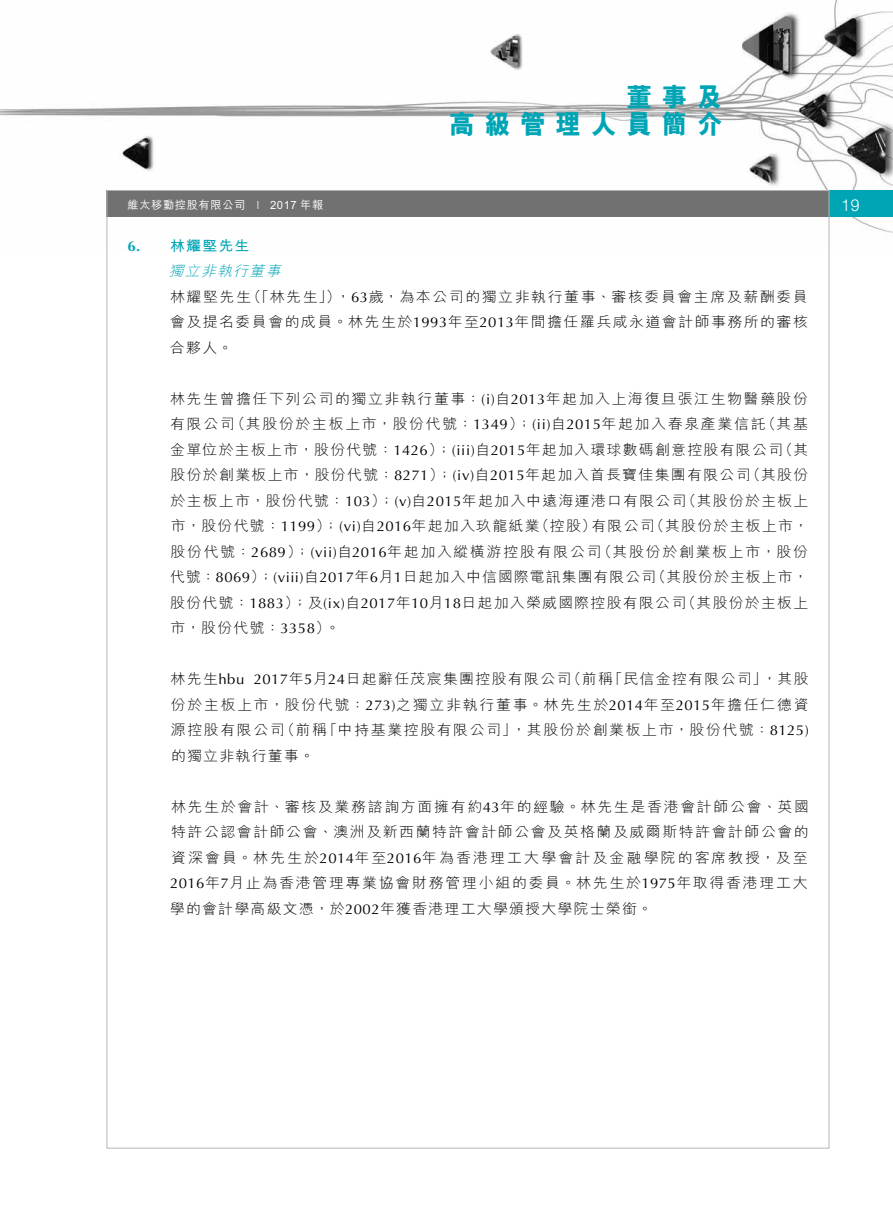
<style>
.page{position:relative;width:893px;height:1212px;background:#fff}
.page>*{position:absolute;margin:0;border:0;box-sizing:border-box;transform-origin:0 0}
.t1{font:800 27px/27px "M Hei HK";letter-spacing:.38em;color:#00a5b5;text-align:right;scale:.95 1}
.t2{font:300 16.5px "Helvetica Neue LT Std";color:#fff;scale:.95 1}
.t3{font:300 14.25px/25.5px "M Hei HK";letter-spacing:.095em;color:#000;text-align:justify;scale:1.05 1}
.t4{font:500 11.25px "M Hei HK";letter-spacing:.055em;color:#fff}
.s1{font-family:"Helvetica Neue LT Std";font-weight:300}
.s2{font-family:"Optima LT Std";font-weight:700;color:#00a5b5}
.s3{font-weight:700;color:#00a5b5}
.s4{font-style:italic;color:#00a5b5}
.s5{font-family:"Optima LT Std";font-weight:400}
</style>
<div class="page">
<img style="left:0;top:0;width:893px;height:251px">
<div style="left:829px;top:190px;width:64px;height:27px;background:#00a5b5"></div>
<div style="left:107px;top:190px;width:722px;height:27px;background:#727171"></div>
<h1 class="t1" style="left:449px;top:84px;width:290px">董事及<br>高級管理人員簡介</h1>
<p class="t4" style="left:128px;top:197px;width:197px">維太移動控股有限公司 <span class="s1">I</span> 2017 年報</p>
<p class="t2" style="left:841px;top:195px;width:20px">19</p>
<p class="t3" style="left:169px;top:232px;width:610px;text-align:left;text-indent:-41px"><span class="s2">6.</span> <span class="s3">林耀堅先生<br></span><span class="s4">獨立非執行董事<br></span>林耀堅先生（「林先生」），<span class="s5">63</span>歲，為本公司的獨立非執行董事、審核委員會主席及薪酬委員會及提名委員會的成員。林先生於<span class="s5">1993</span>年至<span class="s5">2013</span>年間擔任羅兵咸永道會計師事務所的審核合夥人。</p>
<p class="t3" style="left:170px;top:385px;width:609px">林先生曾擔任下列公司的獨立非執行董事：<span class="s5">(i)</span>自<span class="s5">2013</span>年起加入上海復旦張江生物醫藥股份有限公司（其股份於主板上市，股份代號：<span class="s5">1349</span>）；<span class="s5">(ii)</span>自<span class="s5">2015</span>年起加入春泉產業信託（其基金單位於主板上市，股份代號：<span class="s5">1426</span>）；<span class="s5">(iii)</span>自<span class="s5">2015</span>年起加入環球數碼創意控股有限公司（其股份於創業板上市，股份代號：<span class="s5">8271</span>）；<span class="s5">(iv)</span>自<span class="s5">2015</span>年起加入首長寶佳集團有限公司（其股份於主板上市，股份代號：<span class="s5">103</span>）；<span class="s5">(v)</span>自<span class="s5">2015</span>年起加入中遠海運港口有限公司（其股份於主板上市，股份代號：<span class="s5">1199</span>）；<span class="s5">(vi)</span>自<span class="s5">2016</span>年起加入玖龍紙業（控股）有限公司（其股份於主板上市，股份代號：<span class="s5">2689</span>）；<span class="s5">(vii)</span>自<span class="s5">2016</span>年起加入縱橫游控股有限公司（其股份於創業板上市，股份代號：<span class="s5">8069</span>）；<span class="s5">(viii)</span>自<span class="s5">2017</span>年<span class="s5">6</span>月<span class="s5">1</span>日起加入中信國際電訊集團有限公司（其股份於主板上市，股份代號：<span class="s5">1883</span>）；及<span class="s5">(ix)</span>自<span class="s5">2017</span>年<span class="s5">10</span>月<span class="s5">18</span>日起加入榮威國際控股有限公司（其股份於主板上市，股份代號：<span class="s5">3358</span>）。</p>
<p class="t3" style="left:171px;top:666px;width:609px">林先生<span class="s5">hbu 2017</span>年<span class="s5">5</span>月<span class="s5">24</span>日起辭任茂宸集團控股有限公司（前稱「民信金控有限公司」，其股份於主板上市，股份代號：<span class="s5">273)</span>之獨立非執行董事。林先生於<span class="s5">2014</span>年至<span class="s5">2015</span>年擔任仁德資源控股有限公司（前稱「中持基業控股有限公司」，其股份於創業板上市，股份代號：<span class="s5">8125)</span>的獨立非執行董事。</p>
<p class="t3" style="left:170px;top:793px;width:610px">林先生於會計、審核及業務諮詢方面擁有約<span class="s5">43</span>年的經驗。林先生是香港會計師公會、英國特許公認會計師公會、澳洲及新西蘭特許會計師公會及英格蘭及威爾斯特許會計師公會的資深會員。林先生於<span class="s5">2014</span>年至<span class="s5">2016</span>年為香港理工大學會計及金融學院的客席教授，及至<span class="s5">2016</span>年<span class="s5">7</span>月止為香港管理專業協會財務管理小組的委員。林先生於<span class="s5">1975</span>年取得香港理工大學的會計學高級文憑，於<span class="s5">2002</span>年獲香港理工大學頒授大學院士榮銜。</p>
</div>
